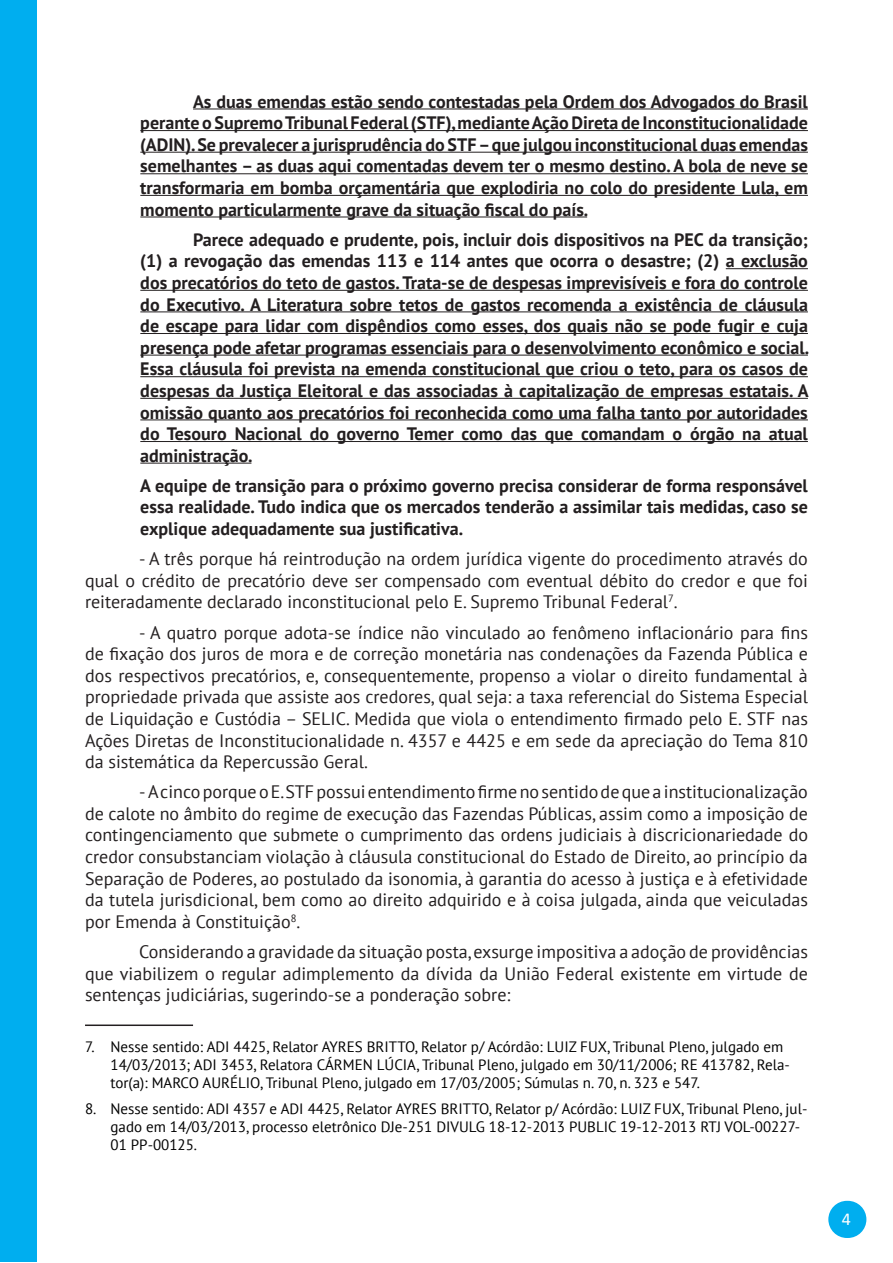
<style>
.page{position:relative;width:893px;height:1263px;background:#fff}
.page>*{position:absolute;margin:0;border:0;box-sizing:border-box;transform-origin:0 0}
.t1{font:18.15px "Calibri";color:#fff}
.t2{font:18px/21.6px "PT Sans";color:#231f20;text-align:justify}
.Recuo{font:700 18px/21.6px "PT Sans";color:#231f20;text-align:justify}
.Footnote_text{font:15px/18px "PT Sans";color:#000001}
</style>
<div class="page">
<div style="left:828px;top:1201px;width:38px;height:37px;background:#00aeef;border-radius:19px"></div>
<div style="left:0;top:1px;width:37px;height:1261px;background:#00aeef"></div>
<hr style="left:193px;top:109px;width:615px;height:1px;background:#231f20">
<hr style="left:140px;top:130px;width:668px;height:1px;background:#231f20">
<hr style="left:140px;top:152px;width:668px;height:1px;background:#231f20">
<hr style="left:140px;top:173px;width:668px;height:1px;background:#231f20">
<hr style="left:140px;top:195px;width:668px;height:1px;background:#231f20">
<hr style="left:140px;top:217px;width:447px;height:1px;background:#231f20">
<hr style="left:726px;top:268px;width:82px;height:1px;background:#231f20">
<hr style="left:140px;top:290px;width:668px;height:1px;background:#231f20">
<hr style="left:140px;top:311px;width:668px;height:1px;background:#231f20">
<hr style="left:140px;top:333px;width:668px;height:1px;background:#231f20">
<hr style="left:140px;top:355px;width:668px;height:1px;background:#231f20">
<hr style="left:140px;top:376px;width:668px;height:1px;background:#231f20">
<hr style="left:140px;top:398px;width:668px;height:1px;background:#231f20">
<hr style="left:140px;top:419px;width:668px;height:1px;background:#231f20">
<hr style="left:140px;top:441px;width:668px;height:1px;background:#231f20">
<hr style="left:140px;top:463px;width:111px;height:1px;background:#231f20">
<hr style="left:85px;top:1024px;width:108px;height:2px;background:#231f20">
<p class="Recuo" style="left:140px;top:90px;width:669px;text-indent:53px">As duas emendas estão sendo contestadas pela Ordem dos Advogados do Brasil perante o Supremo Tribunal Federal (STF), mediante Ação Direta de Inconstitucionalidade (ADIN). Se prevalecer a jurisprudência do STF – que julgou inconstitucional duas emendas semelhantes – as duas aqui comentadas devem ter o mesmo destino. A bola de neve se transformaria em bomba orçamentária que explodiria no colo do presidente Lula, em momento particularmente grave da situação fiscal do país.</p>
<p class="Recuo" style="left:140px;top:228px;width:670px;text-indent:53px">Parece adequado e prudente, pois, incluir dois dispositivos na PEC da transição; (1) a revogação das emendas 113 e 114 antes que ocorra o desastre; (2) a exclusão dos precatórios do teto de gastos. Trata-se de despesas imprevisíveis e fora do controle do Executivo. A Literatura sobre tetos de gastos recomenda a existência de cláusula de escape para lidar com dispêndios como esses, dos quais não se pode fugir e cuja presença pode afetar programas essenciais para o desenvolvimento econômico e social.<br>Essa cláusula foi prevista na emenda constitucional que criou o teto, para os casos de despesas da Justiça Eleitoral e das associadas à capitalização de empresas estatais. A omissão quanto aos precatórios foi reconhecida como uma falha tanto por autoridades do Tesouro Nacional do governo Temer como das que comandam o órgão na atual administração.</p>
<p class="Recuo" style="left:140px;top:474px;width:669px">A equipe de transição para o próximo governo precisa considerar de forma responsável essa realidade. Tudo indica que os mercados tenderão a assimilar tais medidas, caso se explique adequadamente sua justificativa.</p>
<p class="t2" style="left:85px;top:548px;width:724px;text-indent:54px">- A três porque há reintrodução na ordem jurídica vigente do procedimento através do qual o crédito de precatório deve ser compensado com eventual débito do credor e que foi reiteradamente declarado inconstitucional pelo E. Supremo Tribunal Federal<sup>7</sup>.</p>
<p class="t2" style="left:85px;top:621px;width:724px;text-indent:54px">- A quatro porque adota-se índice não vinculado ao fenômeno inflacionário para fins de fixação dos juros de mora e de correção monetária nas condenações da Fazenda Pública e dos respectivos precatórios, e, consequentemente, propenso a violar o direito fundamental à propriedade privada que assiste aos credores, qual seja: a taxa referencial do Sistema Especial de Liquidação e Custódia – SELIC. Medida que viola o entendimento firmado pelo E. STF nas Ações Diretas de Inconstitucionalidade n. 4357 e 4425 e em sede da apreciação do Tema 810 da sistemática da Repercussão Geral.</p>
<p class="t2" style="left:85px;top:781px;width:724px;text-indent:54px">- A cinco porque o E.STF possui entendimento firme no sentido de que a institucionalização de calote no âmbito do regime de execução das Fazendas Públicas, assim como a imposição de contingenciamento que submete o cumprimento das ordens judiciais à discricionariedade do credor consubstanciam violação à cláusula constitucional do Estado de Direito, ao princípio da Separação de Poderes, ao postulado da isonomia, à garantia do acesso à justiça e à efetividade da tutela jurisdicional, bem como ao direito adquirido e à coisa julgada, ainda que veiculadas por Emenda à Constituição<sup>8</sup>.</p>
<p class="t2" style="left:85px;top:940px;width:724px;text-indent:54px">Considerando a gravidade da situação posta, exsurge impositiva a adoção de providências que viabilizem o regular adimplemento da dívida da União Federal existente em virtude de sentenças judiciárias, sugerindo-se a ponderação sobre:</p>
<p class="Footnote_text" style="left:111px;top:1037px;width:681px;text-indent:-26px">7. Nesse sentido: ADI 4425, Relator AYRES BRITTO, Relator p/ Acórdão: LUIZ FUX, Tribunal Pleno, julgado em<br>14/03/2013; ADI 3453, Relatora CÁRMEN LÚCIA, Tribunal Pleno, julgado em 30/11/2006; RE 413782, Rela&shy;tor(a): MARCO AURÉLIO, Tribunal Pleno, julgado em 17/03/2005; Súmulas n. 70, n. 323 e 547.</p>
<p class="Footnote_text" style="left:111px;top:1100px;width:698px;text-indent:-26px">8. Nesse sentido: ADI 4357 e ADI 4425, Relator AYRES BRITTO, Relator p/ Acórdão: LUIZ FUX, Tribunal Pleno, jul&shy;gado em 14/03/2013, processo eletrônico DJe-251 DIVULG 18-12-2013 PUBLIC 19-12-2013 RTJ VOL-00227-<br>01 PP-00125.</p>
<p class="t1" style="left:842px;top:1206px;width:11px">4</p>
</div>
